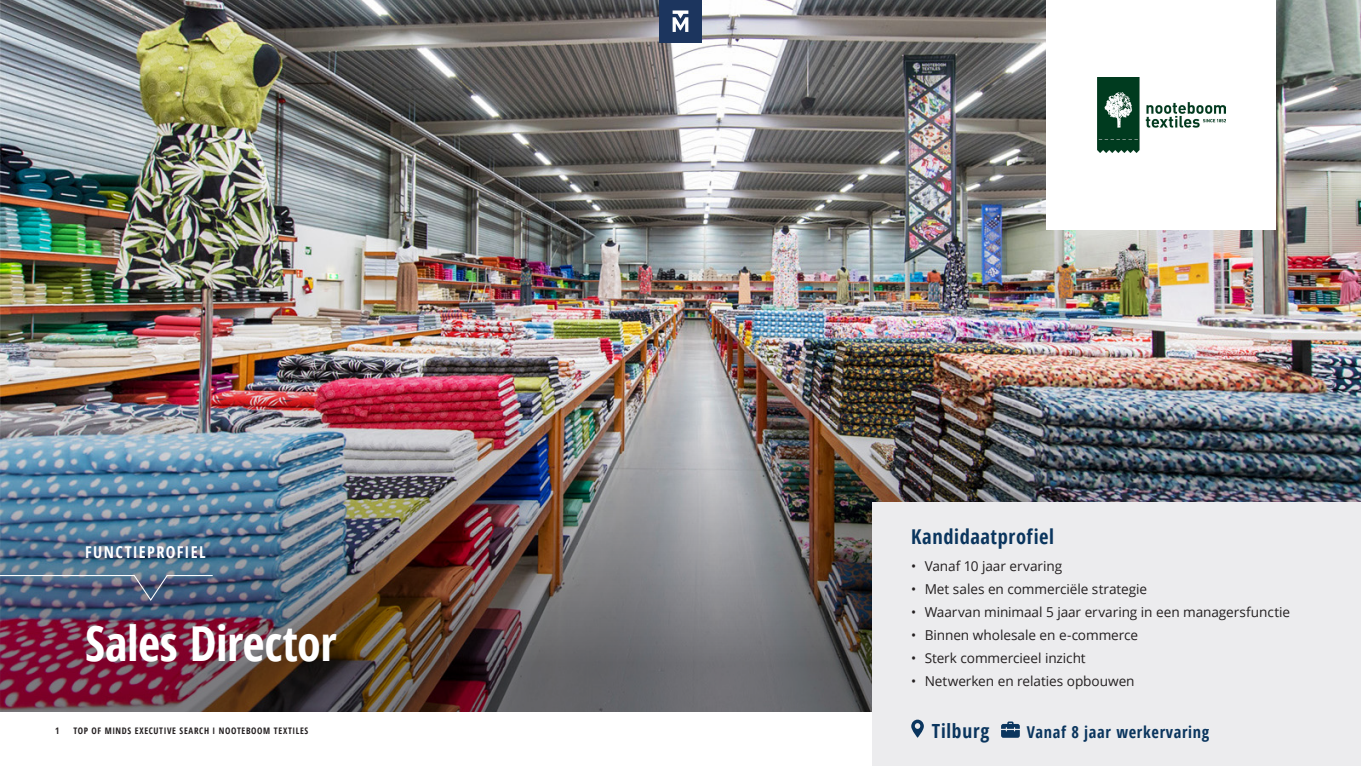
<style>
.page{position:relative;width:1361px;height:766px;background:#fff}
.page>*{position:absolute;margin:0;border:0;box-sizing:border-box;transform-origin:0 0}
.Page_header_kopie{font:700 condensed 48.15px "Open Sans";letter-spacing:-.01em;color:#fff}
.t1{font:700 condensed 20.4px "Open Sans";letter-spacing:.03em;color:#0a355e}
.t2{font:700 condensed 19.5px "Open Sans";letter-spacing:.04em;color:#0a355e}
.t3{font:700 condensed 16.35px "Open Sans";letter-spacing:.04em;color:#0a355e}
.t4{font:700 condensed 16.27px "Open Sans";letter-spacing:.08em;color:#fff}
.t5{font:13.65px "Open Sans";letter-spacing:-.005em;color:#231f20}
.t6{font:700 condensed 9px "Open Sans";letter-spacing:.07em;color:#231f20}
</style>
<div class="page">
<img style="left:0;top:0;width:1361px;height:332px">
<img style="left:0;top:332px;width:1361px;height:379px">
<svg style="left:0;top:574px;width:214px;height:27px;background:#546682"></svg>
<div style="left:872px;top:502px;width:489px;height:263px;background:#ececee"></div>
<svg style="left:911px;top:719px;width:13px;height:18px"></svg>
<svg style="left:1001px;top:721px;width:19px;height:16px"></svg>
<div style="left:1046px;top:0;width:230px;height:229px;background:#fff"></div>
<img style="left:1097px;top:77px;width:128px;height:75px">
<div style="left:659px;top:0;width:43px;height:43px;background:#1c355e"></div>
<svg style="left:672px;top:10px;width:16px;height:22px"></svg>
<p class="t4" style="left:85px;top:540px;width:122px">FUNCTIEPROFIEL</p>
<p class="Page_header_kopie" style="left:85px;top:610px;width:253px">Sales Director</p>
<p class="t1" style="left:911px;top:522px;width:144px">Kandidaatprofiel</p>
<p class="t5" style="left:911px;top:556px;width:152px">• Vanaf 10 jaar ervaring</p>
<p class="t5" style="left:911px;top:579px;width:237px">• Met sales en commerciële strategie</p>
<p class="t5" style="left:911px;top:602px;width:380px">• Waarvan minimaal 5 jaar ervaring in een managersfunctie</p>
<p class="t5" style="left:911px;top:625px;width:228px">• Binnen wholesale en e-commerce</p>
<p class="t5" style="left:911px;top:648px;width:176px">• Sterk commercieel inzicht</p>
<p class="t5" style="left:911px;top:672px;width:225px">• Netwerken en relaties opbouwen</p>
<p class="t6" style="left:55px;top:724px;width:6px">1</p>
<p class="t6" style="left:73px;top:724px;width:236px">TOP OF MINDS EXECUTIVE SEARCH I NOOTEBOOM TEXTILES</p>
<p class="t2" style="left:932px;top:716px;width:59px">Tilburg</p>
<p class="t3" style="left:1027px;top:720px;width:184px">Vanaf 8 jaar werkervaring</p>
</div>
